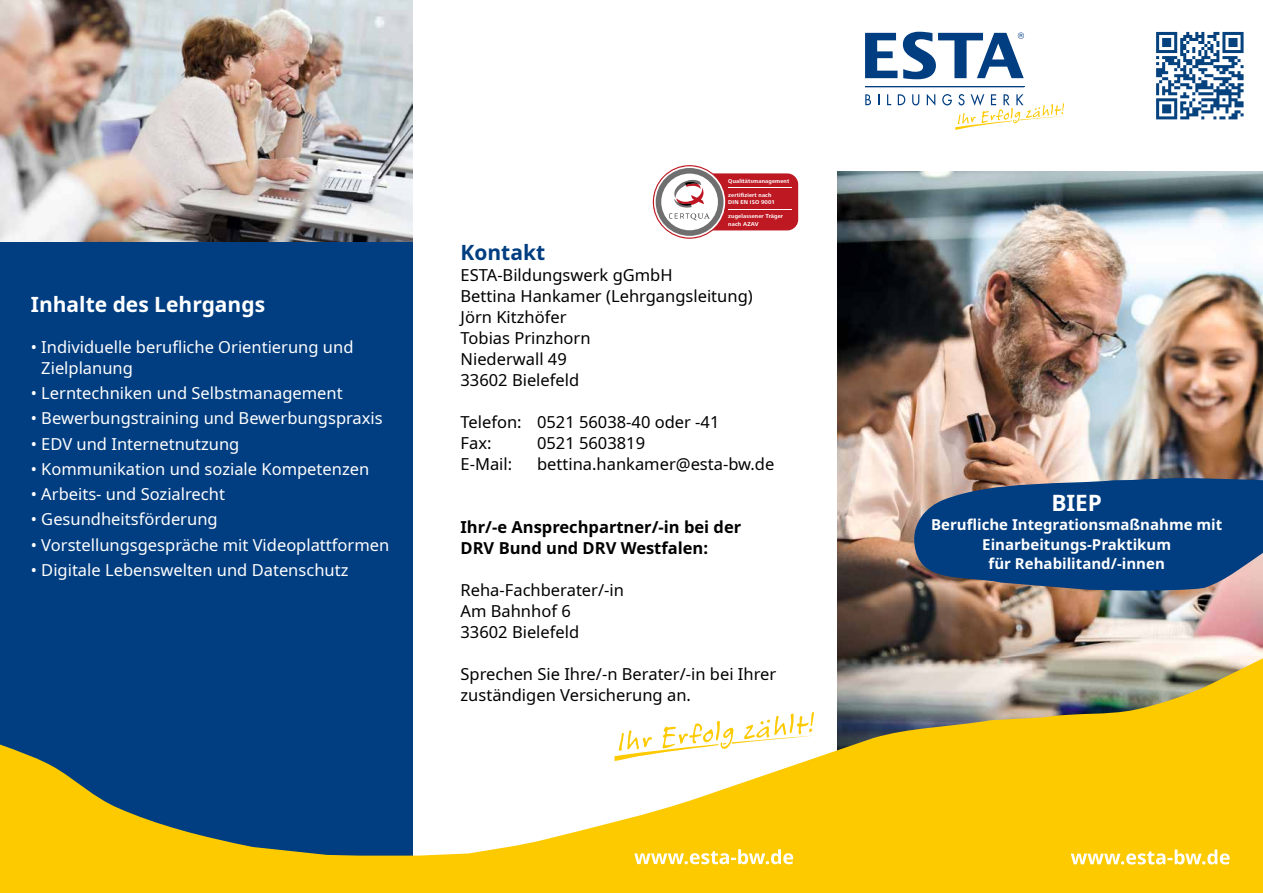
<style>
.page{position:relative;width:1263px;height:893px;background:#fff}
.page>*{position:absolute;margin:0;border:0;box-sizing:border-box;transform-origin:0 0}
.t1{font:700 22.5px "Noto Sans";color:#fff}
.t2{font:700 21px "Noto Sans";color:#fff}
.t3{font:700 21px "Noto Sans";color:#003e81}
.t4{font:16.5px/21px "Noto Sans";color:#fff}
.t5{font:16.5px/21px "Noto Sans";color:#000}
.t6{font:700 16.5px/21px "Noto Sans";color:#000}
.t7{font:700 15px/19.5px "Noto Sans";color:#fff;text-align:center}
.t8{font:700 5.85px/7.2px "Frutiger Next LT";letter-spacing:.02em;color:#fff}
</style>
<div class="page">
<img style="left:838px;top:172px;width:425px;height:486px">
<div style="left:666px;top:173px;width:132px;height:57px;background:#be1822;border-radius:11px"></div>
<hr style="left:728px;top:209px;width:63px;height:1px;background:#fff">
<hr style="left:728px;top:188px;width:63px;height:1px;background:#fff">
<svg style="left:653px;top:165px;width:73px;height:74px"></svg>
<div style="left:0;top:0;width:412px;height:893px;background:#003e81"></div>
<img style="left:0;top:0;width:412px;height:242px">
<svg style="left:1156px;top:32px;width:87px;height:87px"></svg>
<svg style="left:865px;top:33px;width:32px;height:45px"></svg>
<svg style="left:865px;top:94px;width:6px;height:11px"></svg>
<svg style="left:887px;top:94px;width:4px;height:11px"></svg>
<svg style="left:898px;top:94px;width:7px;height:11px"></svg>
<svg style="left:912px;top:94px;width:7px;height:11px"></svg>
<svg style="left:927px;top:94px;width:8px;height:12px"></svg>
<svg style="left:903px;top:32px;width:121px;height:47px"></svg>
<svg style="left:942px;top:94px;width:123px;height:36px"></svg>
<hr style="left:865px;top:86px;width:159px;height:1px;background:#003e81">
<svg style="left:0;top:658px;width:1263px;height:235px"></svg>
<svg style="left:909px;top:478px;width:354px;height:113px;background:#1d4b81"></svg>
<svg style="left:1071px;top:849px;width:158px;height:15px"></svg>
<svg style="left:634px;top:849px;width:159px;height:15px"></svg>
<p class="t2" style="left:31px;top:290px;width:236px">Inhalte des Lehrgangs</p>
<p class="t4" style="left:41px;top:337px;width:314px;text-indent:-10px">• Individuelle berufliche Orientierung und<br>Zielplanung</p>
<p class="t4" style="left:31px;top:383px;width:313px">• Lerntechniken und Selbstmanagement</p>
<p class="t4" style="left:31px;top:408px;width:353px">• Bewerbungstraining und Bewerbungspraxis</p>
<p class="t4" style="left:31px;top:434px;width:210px">• EDV und Internetnutzung</p>
<p class="t4" style="left:31px;top:459px;width:340px">• Kommunikation und soziale Kompetenzen</p>
<p class="t4" style="left:31px;top:484px;width:196px">• Arbeits- und Sozialrecht</p>
<p class="t4" style="left:31px;top:509px;width:188px">• Gesundheitsförderung</p>
<p class="t4" style="left:31px;top:535px;width:360px">• Vorstellungsgespräche mit Videoplattformen</p>
<p class="t4" style="left:31px;top:560px;width:319px">• Digitale Lebenswelten und Datenschutz</p>
<p class="t8" style="left:728px;top:178px;width:62px">Qualitätsmanagement</p>
<p class="t8" style="left:728px;top:192px;width:48px">zertifiziert nach<br>Din en isO 9001</p>
<p class="t8" style="left:728px;top:213px;width:56px">zugelassener träger nach aZaV</p>
<p class="t3" style="left:460px;top:238px;width:86px">Kontakt</p>
<p class="t5" style="left:460px;top:265px;width:294px">ESTA-Bildungswerk gGmbH<br>Bettina Hankamer (Lehrgangsleitung)<br>Jörn Kitzhöfer<br>Tobias Prinzhorn<br>Niederwall 49<br>33602 Bielefeld</p>
<p class="t5" style="left:460px;top:412px;width:260px">Telefon: 0521 56038-40 oder -41<br>Fax:</p>
<p class="t5" style="left:537px;top:433px;width:110px">0521 5603819</p>
<p class="t5" style="left:460px;top:454px;width:53px">E-Mail:</p>
<p class="t5" style="left:537px;top:454px;width:239px">bettina.hankamer@esta-bw.de</p>
<p class="t6" style="left:460px;top:517px;width:282px">Ihr/-e Ansprechpartner/-in bei der<br>DRV Bund und DRV Westfalen:</p>
<p class="t5" style="left:460px;top:580px;width:165px">Reha-Fachberater/-in<br>Am Bahnhof 6<br>33602 Bielefeld</p>
<p class="t5" style="left:460px;top:664px;width:317px">Sprechen Sie Ihre/-n Berater/-in bei Ihrer zuständigen Versicherung an.</p>
<h1 class="t1" style="left:1051px;top:487px;width:52px">BIEP</h1>
<p class="t7" style="left:931px;top:516px;width:293px">Berufliche Integrationsmaßnahme mit<br>Einarbeitungs-Praktikum<br>für Rehabilitand/-innen</p>
</div>
